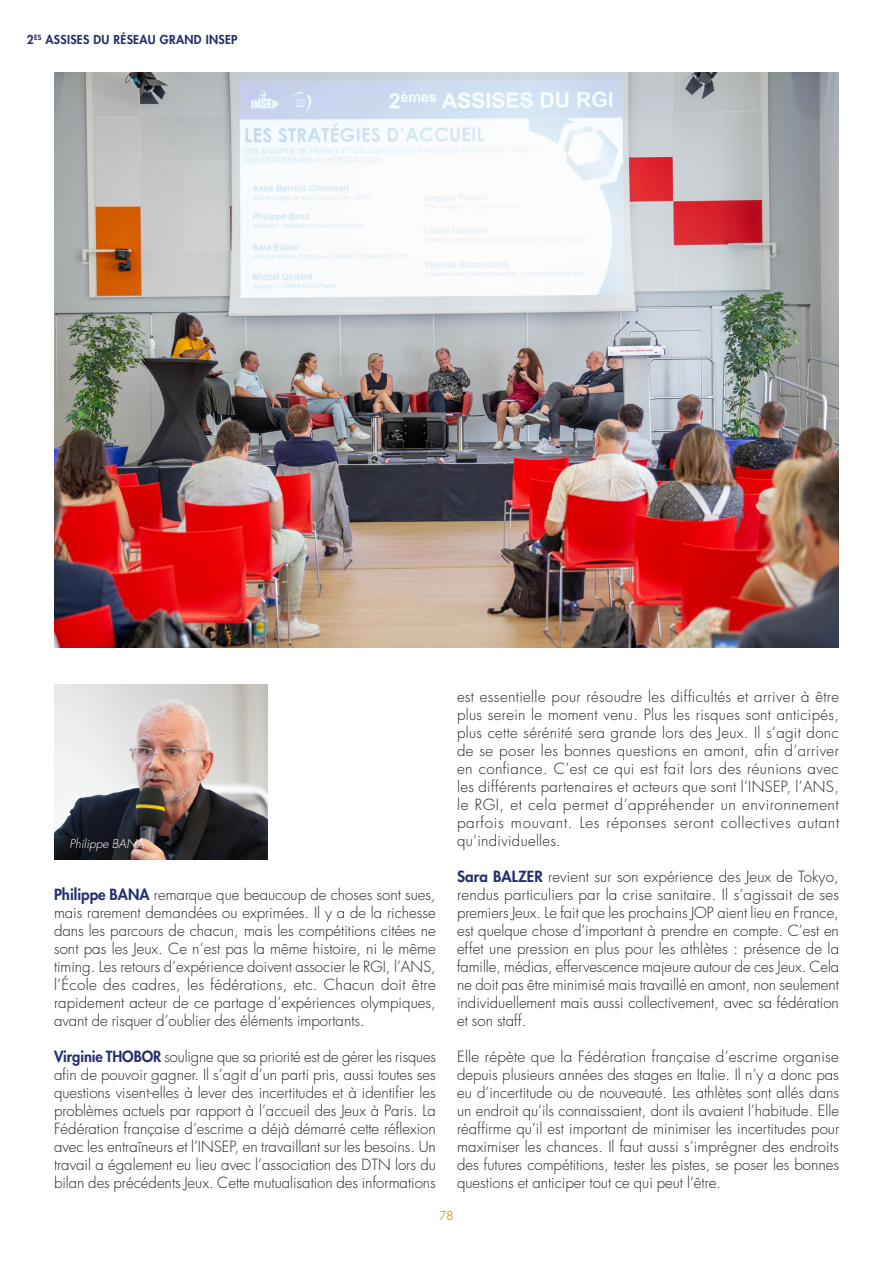
<style>
.page{position:relative;width:893px;height:1263px;background:#fff}
.page>*{position:absolute;margin:0;border:0;box-sizing:border-box;transform-origin:0 0}
.TXT_COURANT{font:300 15px/18px "Futura Std";color:#231f20;text-align:justify}
.t1{font:800 12px "Futura Std";letter-spacing:.025em;color:#252f6d}
.TXT_ital_note{font:italic 300 12px "Futura Std";color:#fff}
.t2{font:500 12px "Futura Std";color:#cca95b}
.s1{font-weight:800;color:#252f6d}
</style>
<div class="page">
<img style="left:54px;top:684px;width:213px;height:176px">
<img style="left:54px;top:72px;width:785px;height:576px">
<p class="t1" style="left:27px;top:32px;width:212px">2<sup>ES</sup> ASSISES DU RÉSEAU GRAND INSEP</p>
<p class="TXT_ital_note" style="left:70px;top:837px;width:76px">Philippe BANA</p>
<p class="TXT_COURANT" style="left:54px;top:886px;width:383px"><span class="s1">Philippe BANA</span> remarque que beaucoup de choses sont sues, mais rarement demandées ou exprimées. Il y a de la richesse dans les parcours de chacun, mais les compétitions citées ne sont pas les Jeux. Ce n’est pas la même histoire, ni le même timing. Les retours d’expérience doivent associer le RGI, l’ANS, l’École des cadres, les fédérations, etc. Chacun doit être rapidement acteur de ce partage d’expériences olympiques, avant de risquer d’oublier des éléments importants.</p>
<p class="TXT_COURANT" style="left:54px;top:1048px;width:383px"><span class="s1">Virginie THOBOR</span> souligne que sa priorité est de gérer les risques afin de pouvoir gagner. Il s’agit d’un parti pris, aussi toutes ses questions visent-elles à lever des incertitudes et à identifier les problèmes actuels par rapport à l’accueil des Jeux à Paris. La Fédération française d’escrime a déjà démarré cette réflexion avec les entraîneurs et l’INSEP, en travaillant sur les besoins. Un travail a également eu lieu avec l’association des DTN lors du bilan des précédents Jeux. Cette mutualisation des informations</p>
<p class="TXT_COURANT" style="left:457px;top:688px;width:384px">est essentielle pour résoudre les difficultés et arriver à être plus serein le moment venu. Plus les risques sont anticipés, plus cette sérénité sera grande lors des Jeux. Il s’agit donc de se poser les bonnes questions en amont, afin d’arriver en confiance. C’est ce qui est fait lors des réunions avec les différents partenaires et acteurs que sont l’INSEP, l’ANS, le RGI, et cela permet d’appréhender un environnement parfois mouvant. Les réponses seront collectives autant qu’individuelles.</p>
<p class="TXT_COURANT" style="left:457px;top:868px;width:384px"><span class="s1">Sara BALZER</span> revient sur son expérience des Jeux de Tokyo, rendus particuliers par la crise sanitaire. Il s’agissait de ses premiers Jeux. Le fait que les prochains JOP aient lieu en France, est quelque chose d’important à prendre en compte. C’est en effet une pression en plus pour les athlètes : présence de la famille, médias, effervescence majeure autour de ces Jeux. Cela ne doit pas être minimisé mais travaillé en amont, non seulement individuellement mais aussi collectivement, avec sa fédération et son staff.</p>
<p class="TXT_COURANT" style="left:457px;top:1048px;width:384px">Elle répète que la Fédération française d’escrime organise depuis plusieurs années des stages en Italie. Il n’y a donc pas eu d’incertitude ou de nouveauté. Les athlètes sont allés dans un endroit qu’ils connaissaient, dont ils avaient l’habitude. Elle réaffirme qu’il est important de minimiser les incertitudes pour maximiser les chances. Il faut aussi s’imprégner des endroits des futures compétitions, tester les pistes, se poser les bonnes questions et anticiper tout ce qui peut l’être.</p>
<p class="t2" style="left:440px;top:1208px;width:15px">78</p>
</div>
